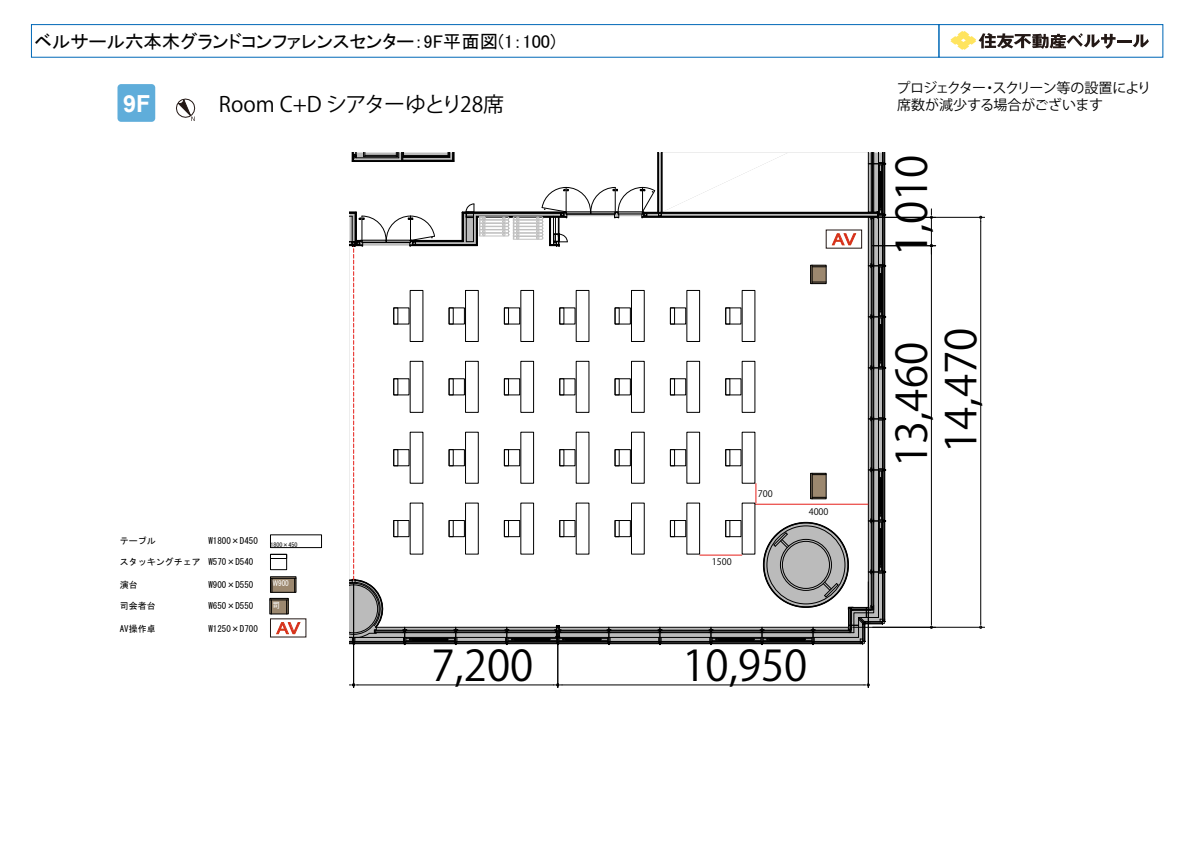
<style>
.page{position:relative;width:1191px;height:842px;background:#fff}
.page>*{position:absolute;margin:0;border:0;box-sizing:border-box;transform-origin:0 0}
.t1{font:42px "Koz Go Pr 6 N";color:#000}
.t2{font:700 23.5px "Arial";color:#fff}
.t3{font:21px "Koz Go Pr 6 N";letter-spacing:-.035em;color:#000}
.t4{font:18.5px "MS P Gothic";color:#000}
.t5{font:14.7px "Koz Go Pr 6 N";color:#e50012;scale:1.32 1}
.t6{font:14px/16.8px "Koz Go Pr 6 N";letter-spacing:-.04em;color:#000}
.t7{font:9px "MS Gothic";color:#000}
.t8{font:9px "Koz Go Pr 6 N";color:#000}
.t9{font:8.5px "MS P Gothic";color:#fff;scale:.83 1}
.t10{font:8.1px "MS P Gothic";color:#fff;scale:.94 1}
.t11{font:6px "MS Gothic";color:#000}
.s1{font-family:"Koz Go Pr 6 N";font-size:14.7px;color:#e50012}
</style>
<div class="page">
<div style="left:31px;top:24px;width:908px;height:34px;background:#fff;border:1px solid #0068b7"></div>
<div style="left:938px;top:24px;width:225px;height:34px;border:1px solid #0068b7"></div>
<svg style="left:950px;top:31px;width:165px;height:19px"></svg>
<hr style="left:1117px;top:40px;width:14px;height:3px;background:#231815">
<svg style="left:1132px;top:34px;width:17px;height:14px"></svg>
<div style="left:117px;top:84px;width:38px;height:38px;background:#5fadda;border-radius:4px"></div>
<svg style="left:176px;top:98px;width:20px;height:23px"></svg>
<hr style="left:353px;top:584px;width:1px;height:103px;background:#000">
<hr style="left:358px;top:685px;width:195px;height:1px;background:#000">
<hr style="left:868px;top:612px;width:1px;height:75px;background:#000">
<hr style="left:557px;top:630px;width:1px;height:57px;background:#000">
<hr style="left:562px;top:685px;width:302px;height:1px;background:#000">
<hr style="left:872px;top:627px;width:113px;height:1px;background:#000">
<hr style="left:872px;top:217px;width:113px;height:1px;background:#000">
<hr style="left:980px;top:222px;width:1px;height:401px;background:#000">
<hr style="left:931px;top:250px;width:1px;height:373px;background:#000">
<hr style="left:872px;top:246px;width:63px;height:1px;background:#000">
<svg style="left:349px;top:683px;width:9px;height:3px"></svg>
<svg style="left:553px;top:683px;width:9px;height:3px"></svg>
<svg style="left:979px;top:623px;width:3px;height:6px"></svg>
<svg style="left:979px;top:216px;width:3px;height:6px"></svg>
<svg style="left:930px;top:209px;width:2px;height:45px"></svg>
<div style="left:270px;top:535px;width:52px;height:13px;background:#fff;border:1px solid #000"></div>
<div style="left:270px;top:554px;width:17px;height:16px;background:#fff;border:1px solid #000"></div>
<div style="left:270px;top:554px;width:17px;height:4px;border:1px solid #000"></div>
<svg style="left:270px;top:578px;width:26px;height:14px"></svg>
<div style="left:270px;top:598px;width:18px;height:16px;border:1px solid #000"></div>
<svg style="left:270px;top:600px;width:18px;height:14px"></svg>
<svg style="left:276px;top:622px;width:24px;height:12px"></svg>
<svg style="left:349px;top:153px;width:537px;height:492px"></svg>
<hr style="left:699px;top:555px;width:43px;height:1px;background:#e61e19">
<div style="left:742px;top:290px;width:13px;height:52px;background:#fff"></div>
<div style="left:725px;top:308px;width:16px;height:16px;background:#fff"></div>
<div style="left:725px;top:308px;width:5px;height:16px;border:1px solid #000"></div>
<div style="left:742px;top:361px;width:13px;height:51px;background:#fff"></div>
<div style="left:725px;top:379px;width:16px;height:16px;background:#fff"></div>
<div style="left:725px;top:379px;width:5px;height:16px;border:1px solid #000"></div>
<div style="left:742px;top:432px;width:13px;height:51px;background:#fff"></div>
<div style="left:725px;top:449px;width:16px;height:17px;background:#fff;border:1px solid #000"></div>
<div style="left:725px;top:450px;width:5px;height:16px;border:1px solid #000"></div>
<div style="left:742px;top:503px;width:13px;height:51px;background:#fff"></div>
<div style="left:725px;top:520px;width:16px;height:17px;background:#fff;border:1px solid #000"></div>
<div style="left:725px;top:520px;width:5px;height:17px;border:1px solid #000"></div>
<div style="left:686px;top:290px;width:14px;height:52px;background:#fff;border:1px solid #000"></div>
<svg style="left:674px;top:308px;width:12px;height:16px"></svg>
<div style="left:670px;top:308px;width:4px;height:16px;border:1px solid #000"></div>
<div style="left:686px;top:361px;width:14px;height:51px;background:#fff;border:1px solid #000"></div>
<svg style="left:674px;top:379px;width:12px;height:16px"></svg>
<div style="left:670px;top:379px;width:4px;height:16px;border:1px solid #000"></div>
<div style="left:686px;top:432px;width:14px;height:51px;background:#fff;border:1px solid #000"></div>
<svg style="left:670px;top:449px;width:16px;height:17px"></svg>
<div style="left:670px;top:450px;width:4px;height:16px;border:1px solid #000"></div>
<div style="left:686px;top:503px;width:14px;height:51px;background:#fff;border:1px solid #000"></div>
<svg style="left:674px;top:520px;width:12px;height:17px"></svg>
<div style="left:670px;top:520px;width:4px;height:17px;border:1px solid #000"></div>
<div style="left:631px;top:290px;width:13px;height:52px;background:#fff;border:1px solid #000"></div>
<div style="left:615px;top:308px;width:15px;height:16px;background:#fff"></div>
<div style="left:615px;top:308px;width:4px;height:16px;border:1px solid #000"></div>
<div style="left:631px;top:361px;width:13px;height:51px;background:#fff;border:1px solid #000"></div>
<div style="left:615px;top:379px;width:15px;height:16px;background:#fff"></div>
<div style="left:615px;top:379px;width:4px;height:16px;border:1px solid #000"></div>
<div style="left:631px;top:432px;width:13px;height:51px;background:#fff;border:1px solid #000"></div>
<div style="left:615px;top:449px;width:15px;height:17px;background:#fff;border:1px solid #000"></div>
<div style="left:615px;top:450px;width:4px;height:16px;border:1px solid #000"></div>
<div style="left:631px;top:503px;width:13px;height:51px;background:#fff;border:1px solid #000"></div>
<div style="left:615px;top:520px;width:15px;height:17px;background:#fff;border:1px solid #000"></div>
<div style="left:615px;top:520px;width:4px;height:17px;border:1px solid #000"></div>
<div style="left:576px;top:290px;width:13px;height:52px;background:#fff"></div>
<div style="left:559px;top:308px;width:16px;height:16px;background:#fff"></div>
<div style="left:559px;top:308px;width:5px;height:16px;border:1px solid #000"></div>
<div style="left:576px;top:361px;width:13px;height:51px;background:#fff"></div>
<div style="left:559px;top:379px;width:16px;height:16px;background:#fff"></div>
<div style="left:559px;top:379px;width:5px;height:16px;border:1px solid #000"></div>
<div style="left:576px;top:432px;width:13px;height:51px;background:#fff"></div>
<div style="left:559px;top:449px;width:16px;height:17px;background:#fff;border:1px solid #000"></div>
<div style="left:559px;top:450px;width:5px;height:16px;border:1px solid #000"></div>
<div style="left:576px;top:503px;width:13px;height:51px;background:#fff"></div>
<div style="left:559px;top:520px;width:16px;height:17px;background:#fff;border:1px solid #000"></div>
<div style="left:559px;top:520px;width:5px;height:17px;border:1px solid #000"></div>
<div style="left:520px;top:290px;width:14px;height:52px;background:#fff;border:1px solid #000"></div>
<div style="left:504px;top:308px;width:16px;height:16px;background:#fff;border:1px solid #000"></div>
<div style="left:504px;top:308px;width:4px;height:16px;border:1px solid #000"></div>
<div style="left:520px;top:361px;width:14px;height:51px;background:#fff;border:1px solid #000"></div>
<div style="left:504px;top:379px;width:16px;height:16px;background:#fff;border:1px solid #000"></div>
<div style="left:504px;top:379px;width:4px;height:16px;border:1px solid #000"></div>
<div style="left:520px;top:432px;width:14px;height:51px;background:#fff;border:1px solid #000"></div>
<div style="left:504px;top:449px;width:16px;height:17px;background:#fff;border:1px solid #000"></div>
<div style="left:504px;top:450px;width:4px;height:16px;border:1px solid #000"></div>
<div style="left:520px;top:503px;width:14px;height:51px;background:#fff;border:1px solid #000"></div>
<div style="left:504px;top:520px;width:16px;height:17px;background:#fff;border:1px solid #000"></div>
<div style="left:504px;top:520px;width:4px;height:17px;border:1px solid #000"></div>
<div style="left:465px;top:290px;width:13px;height:52px;background:#fff;border:1px solid #000"></div>
<div style="left:449px;top:308px;width:15px;height:16px;background:#fff"></div>
<div style="left:449px;top:308px;width:4px;height:16px;border:1px solid #000"></div>
<div style="left:465px;top:361px;width:13px;height:51px;background:#fff;border:1px solid #000"></div>
<div style="left:449px;top:379px;width:15px;height:16px;background:#fff"></div>
<div style="left:449px;top:379px;width:4px;height:16px;border:1px solid #000"></div>
<div style="left:465px;top:432px;width:13px;height:51px;background:#fff;border:1px solid #000"></div>
<div style="left:449px;top:449px;width:15px;height:17px;background:#fff;border:1px solid #000"></div>
<div style="left:449px;top:450px;width:4px;height:16px;border:1px solid #000"></div>
<div style="left:465px;top:503px;width:13px;height:51px;background:#fff;border:1px solid #000"></div>
<div style="left:449px;top:520px;width:15px;height:17px;background:#fff;border:1px solid #000"></div>
<div style="left:449px;top:520px;width:4px;height:17px;border:1px solid #000"></div>
<div style="left:410px;top:290px;width:13px;height:52px;background:#fff"></div>
<svg style="left:393px;top:308px;width:16px;height:16px"></svg>
<div style="left:410px;top:361px;width:13px;height:51px;background:#fff"></div>
<svg style="left:393px;top:379px;width:16px;height:16px"></svg>
<div style="left:410px;top:432px;width:13px;height:51px;background:#fff"></div>
<svg style="left:393px;top:449px;width:16px;height:17px"></svg>
<div style="left:410px;top:503px;width:13px;height:51px;background:#fff"></div>
<svg style="left:393px;top:520px;width:16px;height:17px"></svg>
<h3 class="t4" style="left:34px;top:32px;width:523px">ベルサール六本木グランドコンファレンスセンター：9F平面図(1：100)</h3>
<h2 class="t2" style="left:123px;top:87px;width:29px">9F</h2>
<h3 class="t3" style="left:219px;top:93px;width:287px">Room C+D シアターゆとり28席</h3>
<p class="t7" style="left:120px;top:537px;width:37px">テーブル</p>
<p class="t7" style="left:208px;top:537px;width:51px">W1800×D450</p>
<p class="t11" style="left:270px;top:541px;width:29px">1800×450</p>
<p class="t7" style="left:120px;top:557px;width:135px">スタッキングチェア W570×D540</p>
<p class="t7" style="left:120px;top:580px;width:19px">演台</p>
<p class="t7" style="left:208px;top:580px;width:46px">W900×D550</p>
<p class="t9" style="left:273px;top:579px;width:21px">W900</p>
<p class="t7" style="left:120px;top:602px;width:37px">司会者台</p>
<p class="t7" style="left:208px;top:602px;width:46px">W650×D550</p>
<p class="t10" style="left:272px;top:601px;width:10px">司</p>
<p class="t7" style="left:120px;top:624px;width:37px">AV操作卓</p>
<p class="t7" style="left:208px;top:624px;width:93px">W1250×D700 <span class="s1">AV</span></p>
<h3 class="t5" style="left:832px;top:231px;width:19px">AV</h3>
<p class="t8" style="left:712px;top:557px;width:21px">1500</p>
<p class="t8" style="left:758px;top:488px;width:16px">700</p>
<p class="t8" style="left:808px;top:507px;width:21px">4000</p>
<h1 class="t1" style="left:431px;top:642px;width:103px">7,200</h1>
<h1 class="t1" style="left:682px;top:642px;width:126px">10,950</h1>
<h3 class="t6" style="left:896px;top:80px;width:256px">プロジェクター・スクリーン等の設置により席数が減少する場合がございます</h3>
<h1 class="t1" style="left:888px;top:256px;width:103px;rotate:-90deg">1,010</h1>
<h1 class="t1" style="left:888px;top:467px;width:126px;rotate:-90deg">13,460</h1>
<h1 class="t1" style="left:937px;top:453px;width:126px;rotate:-90deg">14,470</h1>
</div>
